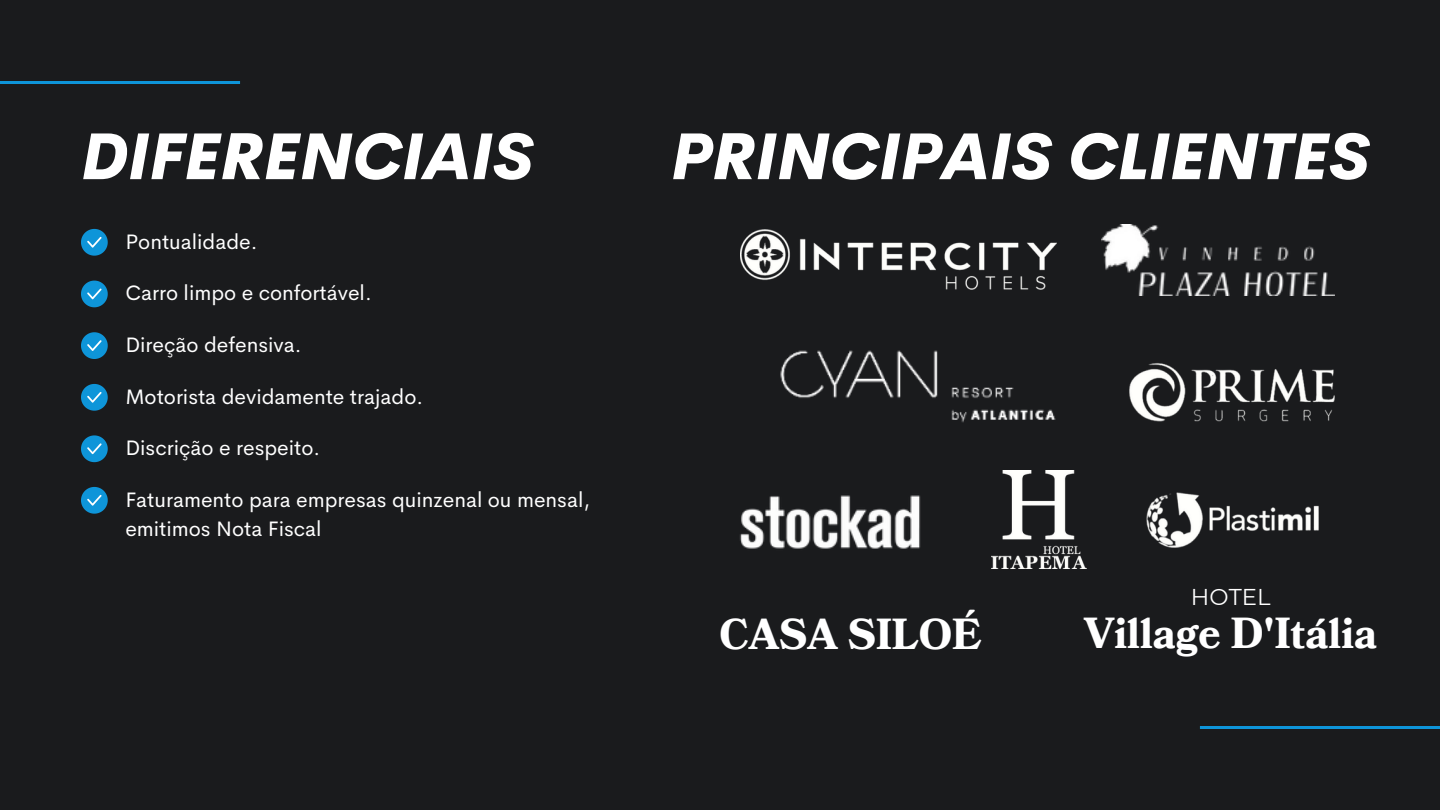
<style>
.page{position:relative;width:1440px;height:810px;background:#1a1b1d}
.page>*{position:absolute;margin:0;border:0;box-sizing:border-box;transform-origin:0 0}
.t1{font:italic 800 64px "Cerebri Sans";color:#fff}
.t2{font:700 42.3px "Bookmania";color:#fff}
.t3{font:22.8px "Montserrat";color:#fff}
.t4{font:21px/29.2px "Cerebri Sans";color:#fff}
</style>
<div class="page">
<hr style="left:1200px;top:726px;width:240px;height:3px;background:#0e95d9">
<svg style="left:81px;top:229px;width:27px;height:27px"></svg>
<svg style="left:81px;top:281px;width:27px;height:26px"></svg>
<svg style="left:81px;top:332px;width:27px;height:27px"></svg>
<svg style="left:81px;top:384px;width:27px;height:27px"></svg>
<svg style="left:81px;top:435px;width:27px;height:27px"></svg>
<svg style="left:81px;top:487px;width:27px;height:27px"></svg>
<hr style="left:0;top:81px;width:240px;height:3px;background:#0e95d9">
<img style="left:740px;top:230px;width:316px;height:60px">
<img style="left:1129px;top:363px;width:206px;height:58px">
<img style="left:1146px;top:493px;width:172px;height:54px">
<img style="left:1101px;top:224px;width:234px;height:71px">
<img style="left:991px;top:471px;width:95px;height:97px">
<img style="left:780px;top:350px;width:276px;height:73px">
<img style="left:740px;top:495px;width:181px;height:54px">
<p class="t1" style="left:81px;top:115px;width:454px">DIFERENCIAIS</p>
<p class="t1" style="left:671px;top:115px;width:700px">PRINCIPAIS CLIENTES</p>
<p class="t4" style="left:125px;top:227px;width:134px">Pontualidade.</p>
<p class="t4" style="left:125px;top:278px;width:248px">Carro limpo e confortável.</p>
<p class="t4" style="left:125px;top:330px;width:178px">Direção defensiva.</p>
<p class="t4" style="left:125px;top:382px;width:299px">Motorista devidamente trajado.</p>
<h1 class="t4" style="left:125px;top:433px;width:196px">Discrição e respeito.</h1>
<p class="t4" style="left:125px;top:485px;width:466px">Faturamento para empresas quinzenal ou mensal, emitimos Nota Fiscal</p>
<p class="t3" style="left:1191px;top:583px;width:81px">HOTEL</p>
<p class="t2" style="left:720px;top:606px;width:264px">CASA SILOÉ</p>
<p class="t2" style="left:1084px;top:605px;width:295px">Village D'Itália</p>
</div>
